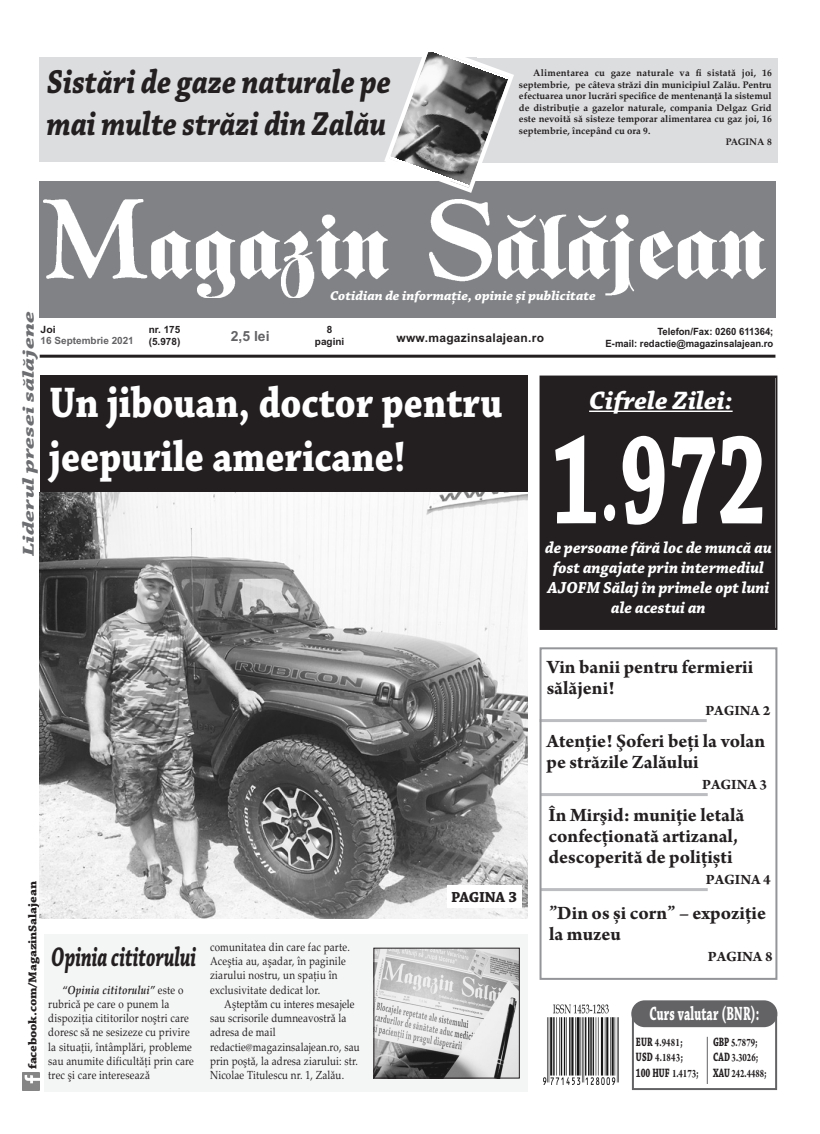
<style>
.page{position:relative;width:820px;height:1134px;background:#fff}
.page>*{position:absolute;margin:0;border:0;box-sizing:border-box;transform-origin:0 0}
.t1{font:700 133.6px "Chaparral Pro";color:#fff;scale:.65 1}
.t2{font:700 45px/54px "Chaparral Pro";color:#fff;scale:.85 1}
.t3{font:italic 700 35px/42px "Chaparral Pro";color:#231f20;scale:.85 1}
.t4{font:italic 700 28.3px "Chaparral Pro";color:#231f20;scale:.66 1}
.t5{font:italic 700 26.5px "Chaparral Pro";color:#fff}
.t6{font:700 20.2px "Chaparral Pro";letter-spacing:.015em;color:#fff;scale:.59 1}
.t7{font:700 20px/21px "Arno Pro";color:#231f20}
.t8{font:italic 700 16.8px/20px "Chaparral Pro";color:#fff;text-align:center;scale:.95 1}
.t9{font:italic 700 16.6px "Chaparral Pro";color:#6c6d70;scale:1.5 1}
.t10{font:700 15.3px "Chaparral Pro";letter-spacing:-.01em;color:#231f20}
.t11{font:700 15px "Arno Pro";color:#231f20}
.t12{font:700 14px "Arial";color:#636366}
.t13{font:italic 700 13.6px "Chaparral Pro";color:#fff}
.t14{font:700 12.8px "Chaparral Pro";letter-spacing:-.005em;color:#231f20;scale:.68 1}
.t15{font:700 12.1px/15.3px "Arno Pro";color:#231f20;scale:.72 1}
.t16{font:700 12.1px/15.3px "Arno Pro";color:#231f20;scale:.73 1}
.t17{font:700 12px "Chaparral Pro";letter-spacing:-.01em;color:#231f20;scale:1.11 1}
.t18{font:700 12px "Arial";letter-spacing:.025em;color:#231f20}
.t19{font:11.8px/14.2px "Palatino Linotype";letter-spacing:.02em;color:#231f20;scale:.84 1}
.t20{font:700 10px/12.5px "Arial";color:#231f20;text-align:right;scale:.95 1}
.t21{font:700 10px/12px "Arial";color:#231f20;text-align:center}
.t22{font:700 10px "Arial";color:#636366}
.t23{font:700 10px "Arial";color:#231f20;scale:1.05 1}
.t24{font:700 9.5px "Palatino Linotype";color:#231f20}
.t25{font:700 9.5px "Palatino Linotype";letter-spacing:.02em;color:#231f20}
.s1{font-size:100px}
.s2{font-weight:700;font-style:italic}
.s3{font-family:"Chaparral Pro";font-size:12.8px}
.s4{font-size:12.8px}
.s5{font-family:"Arno Pro";font-size:12.1px}
.s6{font-family:"Arno Pro"}
</style>
<div class="page">
<div style="left:44px;top:934px;width:483px;height:157px;background:#f4f5f5"></div>
<img style="left:375px;top:950px;width:142px;height:126px">
<div style="left:373px;top:948px;width:146px;height:130px;border:1px solid #231f20"></div>
<img style="left:22px;top:1073px;width:17px;height:17px">
<div style="left:541px;top:378px;width:234px;height:250px;background:#231f20"></div>
<div style="left:539px;top:376px;width:238px;height:254px;border:2px solid #231f20"></div>
<hr style="left:589px;top:411px;width:143px;height:1px;background:#fff">
<div style="left:476px;top:58px;width:300px;height:104px;background:#dcdddf"></div>
<div style="left:39px;top:58px;width:437px;height:104px;background:#dcdddf"></div>
<div style="left:39px;top:181px;width:736px;height:137px;background:#808285"></div>
<div style="left:631px;top:1015px;width:145px;height:75px;border:2px solid #636366"></div>
<div style="left:631px;top:1000px;width:146px;height:27px;background:#636366;border-radius:13px"></div>
<hr style="left:706px;top:1037px;width:1px;height:47px;background:#636366">
<img style="left:543px;top:1004px;width:74px;height:81px">
<hr style="left:40px;top:355px;width:735px;height:3px;background:#231f20">
<img style="left:44px;top:200px;width:721px;height:98px">
<svg style="left:381px;top:52px;width:135px;height:141px"></svg>
<hr style="left:539px;top:719px;width:167px;height:3px;background:#bcbdc0">
<hr style="left:540px;top:888px;width:167px;height:3px;background:#bcbdc0">
<hr style="left:540px;top:793px;width:167px;height:3px;background:#bcbdc0">
<div style="left:539px;top:647px;width:238px;height:333px;border:2px solid #939598"></div>
<div style="left:40px;top:376px;width:487px;height:117px;background:#231f20"></div>
<img style="left:40px;top:493px;width:487px;height:426px">
<div style="left:447px;top:885px;width:74px;height:23px;background:#fff"></div>
<h3 class="t3" style="left:47px;top:64px;width:406px">Sistări de gaze naturale pe mai multe străzi din Zalău</h3>
<p class="t25" style="left:533px;top:69px;width:240px">Alimentarea cu gaze naturale va fi sistată joi, 16</p>
<p class="t24" style="left:518px;top:81px;width:254px">septembrie, pe câteva străzi din municipiul Zalău. Pentru</p>
<p class="t24" style="left:518px;top:92px;width:254px">efectuarea unor lucrări specifice de mentenanţă la sistemul</p>
<p class="t24" style="left:518px;top:104px;width:254px">de distribuţie a gazelor naturale, compania Delgaz Grid</p>
<p class="t24" style="left:518px;top:115px;width:254px">este nevoită să sisteze temporar alimentarea cu gaz joi, 16</p>
<p class="t24" style="left:518px;top:127px;width:133px">septembrie, începând cu ora 9.</p>
<p class="t24" style="left:725px;top:138px;width:47px">PAGINA 8</p>
<p class="t13" style="left:330px;top:291px;width:267px">Cotidian de informaţie, opinie şi publicitate</p>
<h3 class="t9" style="left:22px;top:556px;width:165px;rotate:-90deg">Liderul presei sălăjene</h3>
<p class="t21" style="left:315px;top:324px;width:31px">8 pagini</p>
<p class="t23" style="left:41px;top:326px;width:16px">Joi</p>
<p class="t22" style="left:41px;top:337px;width:95px">16 Septembrie 2021</p>
<p class="t21" style="left:149px;top:325px;width:33px;line-height:11.1px;text-align:left">nr. 175 (5.978)</p>
<p class="t20" style="left:605px;top:326px;width:178px">Telefon/Fax: 0260 611364;<br>E-mail: redactie@magazinsalajean.ro</p>
<p class="t12" style="left:231px;top:331px;width:40px">2,5 lei</p>
<p class="t18" style="left:396px;top:333px;width:149px">www.magazinsalajean.ro</p>
<h2 class="t2" style="left:49px;top:380px;width:534px">Un jibouan, doctor pentru jeepurile americane!</h2>
<h3 class="t5" style="left:589px;top:390px;width:145px">Cifrele Zilei:</h3>
<h1 class="t1" style="left:550px;top:430px;width:332px">1<span class="s1">.</span>972</h1>
<h3 class="t8" style="left:547px;top:559px;width:235px">fost angajate prin intermediul<br>AJOFM Sălaj în primele opt luni ale acestui an</h3>
<h3 class="t8" style="left:545px;top:539px;width:240px">de persoane fără loc de muncă au</h3>
<h3 class="t7" style="left:546px;top:655px;width:208px">Vin banii pentru fermierii sălăjeni!</h3>
<p class="t11" style="left:705px;top:701px;width:66px">PAGINA 2</p>
<p class="t17" style="left:28px;top:1069px;width:171px;rotate:-90deg">facebook.com/MagazinSalajean</p>
<h3 class="t4" style="left:51px;top:946px;width:221px">Opinia cititorului</h3>
<p class="t19" style="left:48px;top:984px;width:175px;text-indent:14px"><span class="s2">“Opinia cititorului”</span> este o rubrică pe care o punem la dispoziţia cititorilor noştri care doresc să ne sesizeze cu privire la situaţii, întâmplări, probleme sau anumite dificultăţi prin care trec şi care interesează</p>
<p class="t19" style="left:210px;top:941px;width:168px">comunitatea din care fac parte.<br>Aceştia au, aşadar, în paginile ziarului nostru, un spaţiu în exclusivitate dedicat lor.</p>
<p class="t19" style="left:210px;top:998px;width:179px;text-indent:14px">Aşteptăm cu interes mesajele sau scrisorile dumneavostră la adresa de mail redactie@magazinsalajean.ro, sau prin poştă, la adresa ziarului: str.<br>Nicolae Titulescu nr. 1, Zalău.</p>
<p class="t10" style="left:451px;top:891px;width:68px">PAGINA 3</p>
<h3 class="t7" style="left:546px;top:730px;width:220px">Atenţie! Şoferi beţi la volan pe străzile Zalăului</h3>
<p class="t11" style="left:702px;top:775px;width:66px">PAGINA 3</p>
<h3 class="t7" style="left:548px;top:804px;width:197px">În Mirşid: muniție letală confecționată artizanal, descoperită de polițiști</h3>
<p class="t11" style="left:705px;top:870px;width:66px">PAGINA 4</p>
<h3 class="t7" style="left:548px;top:902px;width:218px">”Din os și corn” – expoziţie la muzeu</h3>
<p class="t11" style="left:707px;top:947px;width:66px">PAGINA 8</p>
<h3 class="t6" style="left:649px;top:1006px;width:188px">Curs valutar (BNR):</h3>
<p class="t16" style="left:635px;top:1034px;width:66px"><span class="s3">EUR</span> 4.9481<span class="s4">;<br></span><span class="s3">USD</span> 4.1843<span class="s4">;</span></p>
<p class="t14" style="left:635px;top:1068px;width:94px">100 HUF <span class="s5">1.4173</span><span class="s6">;</span></p>
<p class="t15" style="left:712px;top:1034px;width:76px"><span class="s3">GBP</span> 5.7879<span class="s4">;<br></span><span class="s3">CAD</span> 3.3026<span class="s4">;<br></span><span class="s3">XAU</span> 242.4488<span class="s4">;</span></p>
</div>
